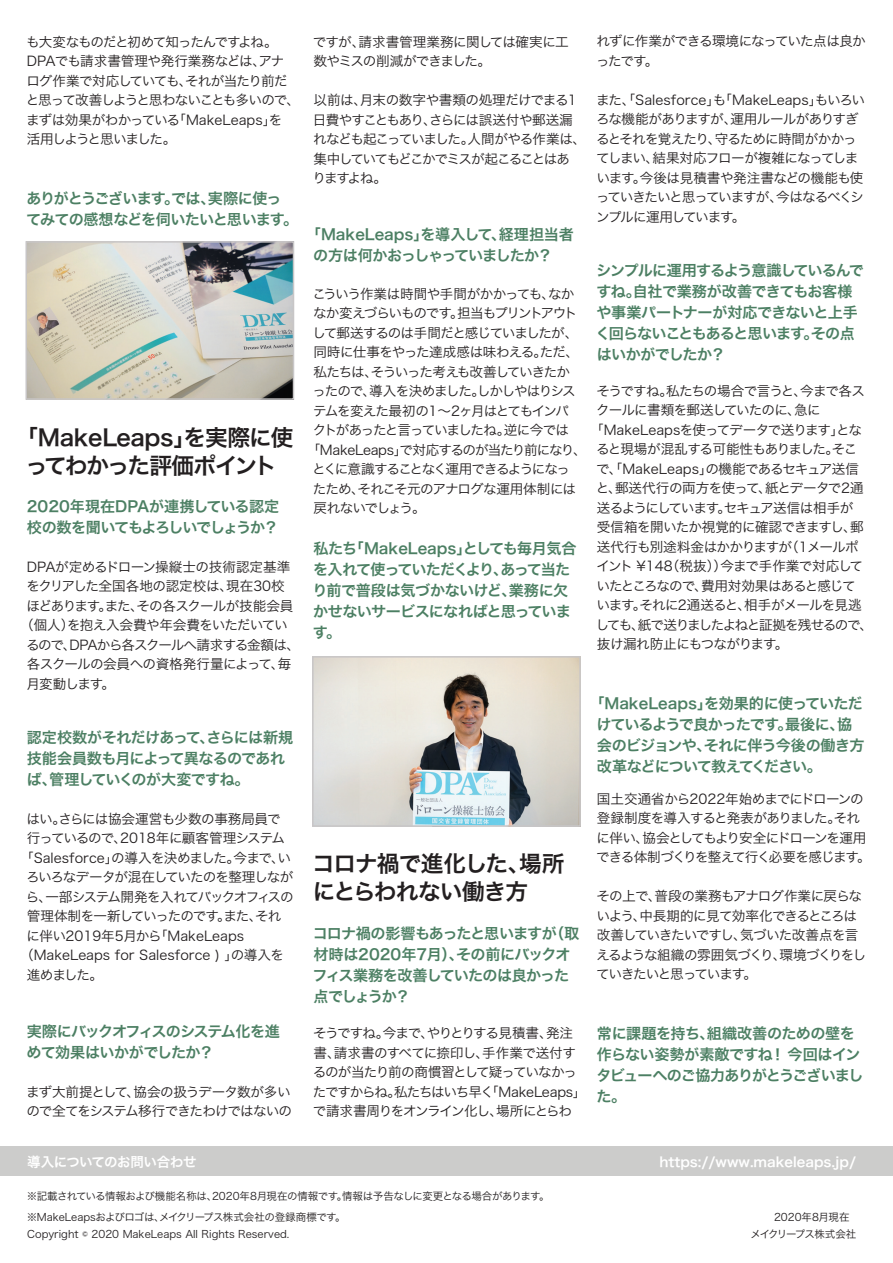
<style>
.page{position:relative;width:893px;height:1263px;background:#fff}
.page>*{position:absolute;margin:0;border:0;box-sizing:border-box;transform-origin:0 0}
.t1{font:22.5px/28.5px "Hira Kaku Pro W6";letter-spacing:-.04em;color:#231f20}
.t2{font:15px/21px "Hira Kaku Pro W6";letter-spacing:-.045em;color:#4c7f63}
.t3{font:15px/21px "Hira Kaku Pro W6";letter-spacing:-.02em;color:#4c7f63}
.t4{font:13.5px/19.5px "Hira Kaku Pro W3";letter-spacing:-.06em;color:#231f20}
.t5{font:13.5px/19.5px "Hira Kaku Pro W3";letter-spacing:-.08em;color:#231f20}
.t6{font:13.5px "Hira Kaku Pro W3";letter-spacing:-.04em;color:#231f20}
.t7{font:13.5px "Hira Kaku Pro W3";color:#231f20}
.t8{font:13.5px "Hira Kaku Pro W3";letter-spacing:-.03em;color:#231f20}
.t9{font:13.5px "Hira Kaku Pro W3";letter-spacing:-.095em;color:#231f20}
.t10{font:13.5px "Hira Kaku Pro W3";letter-spacing:-.085em;color:#231f20}
.t11{font:13.5px "Hira Kaku Pro W3";letter-spacing:-.09em;color:#231f20}
.t12{font:13.5px "Hira Kaku Pro W3";letter-spacing:-.105em;color:#231f20}
.t13{font:13.5px "Hira Kaku Pro W6";color:#fff}
.t14{font:13.5px "Hira Kaku Pro W3";letter-spacing:-.1em;color:#231f20}
.t15{font:13.5px "Hira Kaku Pro W3";letter-spacing:-.025em;color:#231f20}
.t16{font:13.5px "Hira Kaku Pro W3";letter-spacing:-.015em;color:#231f20}
.t17{font:13.5px "Hira Kaku Pro W6";letter-spacing:-.03em;color:#fff}
.t18{font:10.5px/21px "Hira Kaku Pro W3";letter-spacing:-.03em;color:#231f20}
.t19{font:10.5px "Hira Kaku Pro W3";color:#231f20}
.t20{font:10.5px "Hira Kaku Pro W3";letter-spacing:-.08em;color:#231f20}
</style>
<div class="page">
<div style="left:0;top:1146px;width:893px;height:29px;background:#cccccb"></div>
<img style="left:315px;top:659px;width:263px;height:165px">
<div style="left:312px;top:656px;width:269px;height:171px;border:2px solid #c8c6c7"></div>
<img style="left:28px;top:244px;width:263px;height:153px">
<div style="left:25px;top:241px;width:269px;height:159px;border:2px solid #c8c6c7"></div>
<p class="t4" style="left:26px;top:31px;width:276px">も大変なものだと初めて知ったんですよね。<br>DPAでも請求書管理や発行業務などは、アナログ作業で対応していても、それが当たり前だと思って改善しようと思わないことも多いので、まずは効果がわかっている「MakeLeaps」を<br>活用しようと思いました。</p>
<p class="t2" style="left:26px;top:187px;width:273px">ありがとうございます。では、実際に使ってみての感想などを伺いたいと思います。</p>
<h1 class="t1" style="left:16px;top:422px;width:279px;text-align:center">「MakeLeaps」を実際に使ってわかった評価ポイント</h1>
<p class="t2" style="left:27px;top:495px;width:254px">2020年現在DPAが連携している認定校の数を聞いてもよろしいでしょうか？</p>
<p class="t15" style="left:27px;top:555px;width:265px">DPAが定めるドローン操縦士の技術認定基準</p>
<p class="t16" style="left:26px;top:574px;width:260px">をクリアした全国各地の認定校は、現在30校</p>
<p class="t4" style="left:27px;top:595px;width:268px">ほどあります。また、その各スクールが技能会員</p>
<p class="t6" style="left:20px;top:613px;width:269px">（個人）を抱え入会費や年会費をいただいてい</p>
<p class="t4" style="left:26px;top:634px;width:276px">るので、DPAから各スクールへ請求する金額は、</p>
<p class="t6" style="left:27px;top:652px;width:266px">各スクールの会員への資格発行量によって、毎</p>
<p class="t4" style="left:26px;top:673px;width:90px">月変動します。</p>
<p class="t2" style="left:27px;top:726px;width:268px">認定校数がそれだけあって、さらには新規技能会員数も月によって異なるのであれば、管理していくのが大変ですね。</p>
<p class="t8" style="left:26px;top:807px;width:256px">はい。さらには協会運営も少数の事務局員で</p>
<p class="t4" style="left:27px;top:827px;width:260px">行っているので、2018年に顧客管理システム</p>
<p class="t7" style="left:20px;top:846px;width:272px">「Salesforce」の導入を決めました。今まで、い</p>
<p class="t4" style="left:26px;top:866px;width:269px">ろいろなデータが混在していたのを整理しなが</p>
<p class="t10" style="left:26px;top:885px;width:269px">ら、一部システム開発を入れてバックオフィスの</p>
<p class="t4" style="left:27px;top:905px;width:256px">管理体制を一新していったのです。また、それ</p>
<p class="t7" style="left:26px;top:924px;width:219px">に伴い2019年5月から「MakeLeaps</p>
<p class="t7" style="left:20px;top:943px;width:266px">（MakeLeaps for Salesforce ) 」の導入を</p>
<p class="t4" style="left:27px;top:964px;width:78px">進めました。</p>
<p class="t2" style="left:27px;top:1020px;width:255px">実際にバックオフィスのシステム化を進めて効果はいかがでしたか？</p>
<p class="t4" style="left:26px;top:1081px;width:267px">まず大前提として、協会の扱うデータ数が多いので全てをシステム移行できたわけではないの</p>
<p class="t4" style="left:313px;top:31px;width:257px">ですが、請求書管理業務に関しては確実に工数やミスの削減ができました。</p>
<p class="t5" style="left:312px;top:89px;width:275px">以前は、月末の数字や書類の処理だけでまる1日費やすこともあり、さらには誤送付や郵送漏れなども起こっていました。人間がやる作業は、集中していてもどこかでミスが起こることはあ<br>りますよね。</p>
<p class="t3" style="left:313px;top:223px;width:262px;text-indent:-7px">「MakeLeaps」を導入して、経理担当者の方は何かおっしゃっていましたか？</p>
<p class="t4" style="left:312px;top:283px;width:263px">こういう作業は時間や手間がかかっても、なか</p>
<p class="t9" style="left:313px;top:301px;width:266px">なか変えづらいものです。担当もプリントアウト</p>
<p class="t5" style="left:312px;top:322px;width:267px">して郵送するのは手間だと感じていましたが、</p>
<p class="t6" style="left:313px;top:340px;width:267px">同時に仕事をやった達成感は味わえる。ただ、</p>
<p class="t11" style="left:313px;top:360px;width:258px">私たちは、そういった考えも改善していきたか</p>
<p class="t9" style="left:313px;top:379px;width:265px">ったので、導入を決めました。しかしやはりシス</p>
<p class="t5" style="left:313px;top:400px;width:258px">テムを変えた最初の1～2ヶ月はとてもインパ</p>
<p class="t11" style="left:313px;top:418px;width:258px">クトがあったと言っていましたね。逆に今では</p>
<p class="t4" style="left:307px;top:439px;width:281px">「MakeLeaps」で対応するのが当たり前になり、</p>
<p class="t12" style="left:312px;top:457px;width:259px">とくに意識することなく運用できるようになっ</p>
<p class="t4" style="left:313px;top:478px;width:265px">たため、それこそ元のアナログな運用体制には</p>
<p class="t12" style="left:313px;top:496px;width:114px">戻れないでしょう。</p>
<p class="t2" style="left:312px;top:537px;width:266px">私たち「MakeLeaps」としても毎月気合を入れて使っていただくより、あって当たり前で普段は気づかないけど、業務に欠かせないサービスになればと思っています。</p>
<p class="t4" style="left:596px;top:31px;width:271px">れずに作業ができる環境になっていた点は良かったです。</p>
<p class="t4" style="left:596px;top:89px;width:271px">また、「Salesforce」も「MakeLeaps」もいろいろな機能がありますが、運用ルールがありすぎるとそれを覚えたり、守るために時間がかかってしまい、結果対応フローが複雑になってしまいます。今後は見積書や発注書などの機能も使っていきたいと思っていますが、今はなるべくシンプルに運用しています。</p>
<p class="t2" style="left:596px;top:259px;width:270px">シンプルに運用するよう意識しているんですね。自社で業務が改善できてもお客様や事業パートナーが対応できないと上手く回らないこともあると思います。その点はいかがでしたか？</p>
<p class="t4" style="left:596px;top:380px;width:270px">そうですね。私たちの場合で言うと、今まで各ス</p>
<p class="t4" style="left:596px;top:400px;width:226px">クールに書類を郵送していたのに、急に</p>
<p class="t6" style="left:590px;top:418px;width:273px">「MakeLeapsを使ってデータで送ります」とな</p>
<p class="t4" style="left:596px;top:439px;width:263px">ると現場が混乱する可能性もありました。そこ</p>
<p class="t7" style="left:596px;top:457px;width:264px">で、「MakeLeaps」の機能であるセキュア送信</p>
<p class="t8" style="left:596px;top:476px;width:269px">と、郵送代行の両方を使って、紙とデータで2通</p>
<p class="t10" style="left:597px;top:496px;width:258px">送るようにしています。セキュア送信は相手が</p>
<p class="t6" style="left:597px;top:515px;width:268px">受信箱を開いたか視覚的に確認できますし、郵</p>
<p class="t4" style="left:597px;top:536px;width:263px">送代行も別途料金はかかりますが（1メールポ</p>
<p class="t8" style="left:596px;top:554px;width:268px">イント ¥148（税抜））今まで手作業で対応して</p>
<p class="t4" style="left:596px;top:575px;width:261px">いたところなので、費用対効果はあると感じて</p>
<p class="t4" style="left:596px;top:594px;width:267px">います。それに2通送ると、相手がメールを見逃</p>
<p class="t14" style="left:596px;top:613px;width:279px">しても、紙で送りましたよねと証拠を残せるので、</p>
<p class="t4" style="left:597px;top:633px;width:193px">抜け漏れ防止にもつながります。</p>
<h1 class="t1" style="left:312px;top:848px;width:254px">コロナ禍で進化した、場所にとらわれない働き方</h1>
<p class="t2" style="left:313px;top:922px;width:268px">コロナ禍の影響もあったと思いますが（取材時は2020年7月）、その前にバックオフィス業務を改善していたのは良かった点でしょうか？</p>
<p class="t4" style="left:313px;top:1022px;width:275px">そうですね。今まで、やりとりする見積書、発注書、請求書のすべてに捺印し、手作業で送付するのが当たり前の商慣習として疑っていなかったですからね。私たちはいち早く「MakeLeaps」で請求書周りをオンライン化し、場所にとらわ</p>
<p class="t2" style="left:597px;top:693px;width:269px;text-indent:-7px">「MakeLeaps」を効果的に使っていただけているようで良かったです。最後に、協会のビジョンや、それに伴う今後の働き方改革などについて教えてください。</p>
<p class="t4" style="left:596px;top:788px;width:276px">国土交通省から2022年始めまでにドローンの登録制度を導入すると発表がありました。それに伴い、協会としてもより安全にドローンを運用できる体制づくりを整えて行く必要を感じます。</p>
<p class="t4" style="left:596px;top:886px;width:272px">その上で、普段の業務もアナログ作業に戻らないよう、中長期的に見て効率化できるところは改善していきたいですし、気づいた改善点を言えるような組織の雰囲気づくり、環境づくりをしていきたいと思っています。</p>
<p class="t2" style="left:596px;top:1023px;width:269px">常に課題を持ち、組織改善のための壁を作らない姿勢が素敵ですね！ 今回はインタビューへのご協力ありがとうございました。</p>
<p class="t17" style="left:27px;top:1149px;width:171px">導入についてのお問い合わせ</p>
<p class="t13" style="left:659px;top:1149px;width:198px">https://www.makeleaps.jp/</p>
<p class="t18" style="left:27px;top:1185px;width:524px">※記載されている情報および機能名称は、2020年8月現在の情報です。情報は予告なしに変更となる場合があります。※MakeLeapsおよびロゴは、メイクリープス株式会社の登録商標です。</p>
<p class="t19" style="left:774px;top:1208px;width:77px">2020年8月現在</p>
<p class="t19" style="left:27px;top:1225px;width:264px">Copyright © 2020 MakeLeaps All Rights Reserved.</p>
<p class="t20" style="left:750px;top:1225px;width:107px">メイクリープス株式会社</p>
</div>
